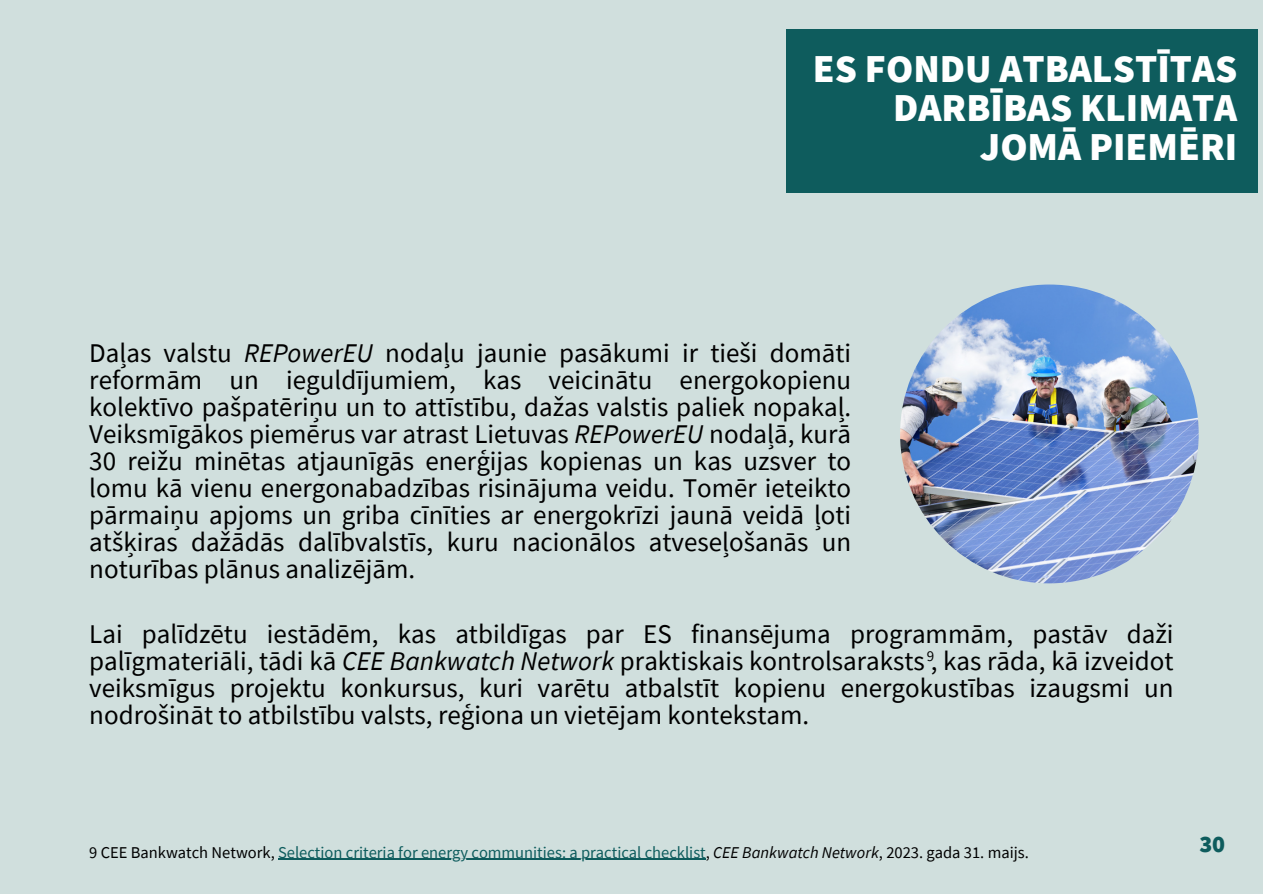
<style>
.page{position:relative;width:1263px;height:894px;background:#fff}
.page>*{position:absolute;margin:0;border:0;box-sizing:border-box;transform-origin:0 0}
.t1{font:900 39.45px/39.3px "Source Sans Pro";color:#fff;text-align:right}
.t2{font:27px/27px "Source Sans Pro";color:#000;text-align:justify}
.t3{font:900 24px "Source Sans Pro";color:#0e5c5d}
.t4{font:16.5px "Source Sans Pro";color:#0e5c5d}
.t5{font:15px "Source Sans Pro";color:#000}
.s1{font-style:italic}
.s2{color:#000}
.s3{font-style:italic;color:#000}
</style>
<div class="page">
<div style="left:0;top:0;width:1263px;height:893px;background:#d0dfdd"></div>
<div style="left:786px;top:30px;width:471px;height:163px;background:#0e5c5d"></div>
<img style="left:900px;top:284px;width:299px;height:299px;border-radius:50%">
<hr style="left:278px;top:858px;width:428px;height:1px;background:#0e5c5d">
<h1 class="t1" style="left:813px;top:48px;width:426px">ES FONDU ATBALSTĪTAS<br>DARBĪBAS KLIMATA<br>JOMĀ PIEMĒRI</h1>
<p class="t2" style="left:89px;top:339px;width:763px">Daļas valstu <span class="s1">REPowerEU</span> nodaļu jaunie pasākumi ir tieši domāti reformām un ieguldījumiem, kas veicinātu energokopienu kolektīvo pašpatēriņu un to attīstību, dažas valstis paliek nopakaļ.<br>Veiksmīgākos piemērus var atrast Lietuvas <span class="s1">REPowerEU</span> nodaļā, kurā 30 reižu minētas atjaunīgās enerģijas kopienas un kas uzsver to lomu kā vienu energonabadzības risinājuma veidu. Tomēr ieteikto pārmaiņu apjoms un griba cīnīties ar energokrīzi jaunā veidā ļoti atšķiras dažādās dalībvalstīs, kuru nacionālos atveseļošanās un noturības plānus analizējām.</p>
<p class="t2" style="left:89px;top:620px;width:1086px">Lai palīdzētu iestādēm, kas atbildīgas par ES finansējuma programmām, pastāv daži palīgmateriāli, tādi kā <span class="s1">CEE Bankwatch Network</span> praktiskais kontrolsaraksts , kas rāda, kā izveidot veiksmīgus projektu konkursus, kuri varētu atbalstīt kopienu energokustības izaugsmi un nodrošināt to atbilstību valsts, reģiona un vietējam kontekstam.</p>
<p class="t5" style="left:927px;top:646px;width:9px">9</p>
<p class="t4" style="left:89px;top:841px;width:941px"><span class="s2">9 CEE Bankwatch Network,</span> Selection criteria for energy communities: a practical checklist<span class="s2">,</span> <span class="s3">CEE Bankwatch Network</span><span class="s2">, 2023. gada 31. maijs.</span></p>
<p class="t3" style="left:1199px;top:828px;width:27px">30</p>
</div>
